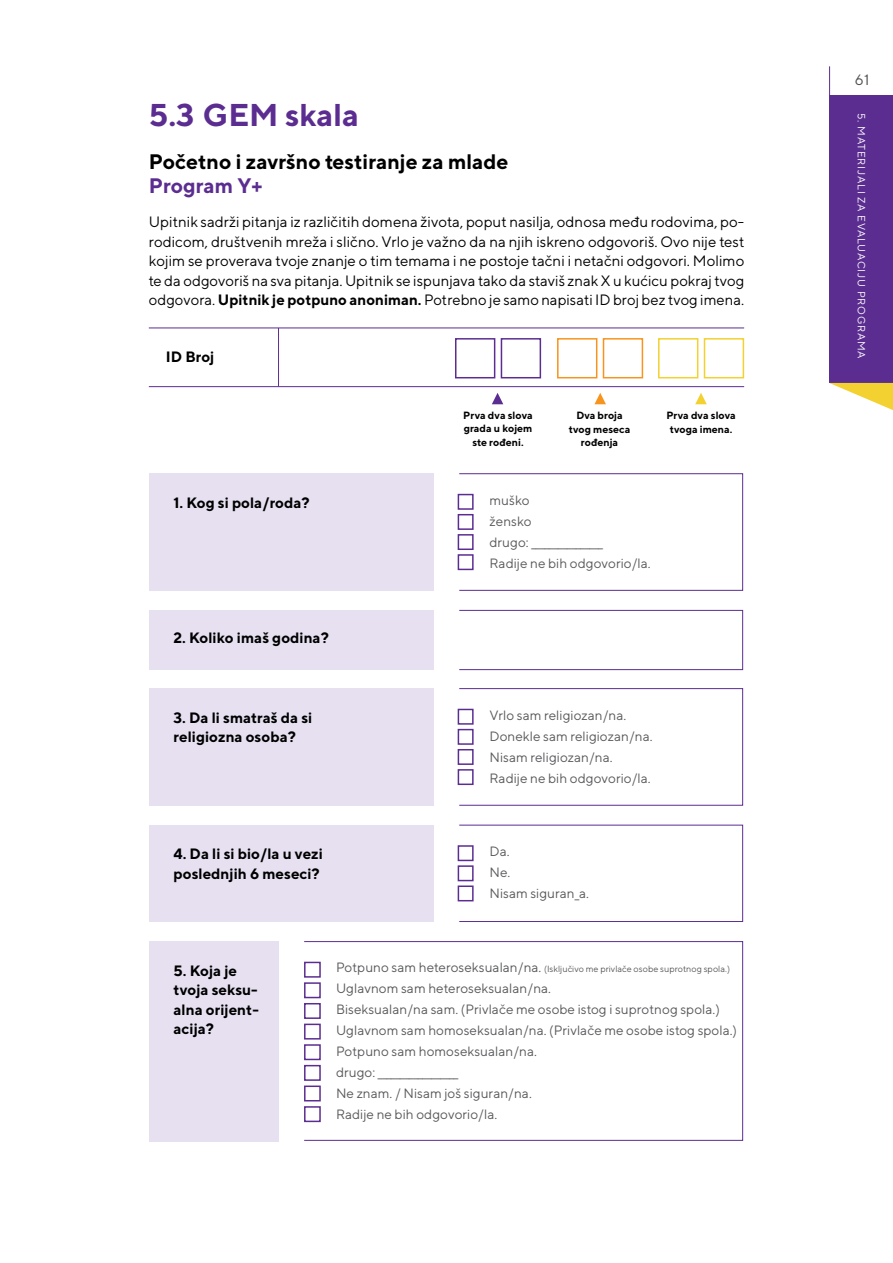
<style>
.page{position:relative;width:893px;height:1263px;background:#fff}
.page>*{position:absolute;margin:0;border:0;box-sizing:border-box;transform-origin:0 0}
.t1{font:700 31.5px "TT Norms";color:#5c2d91}
.t2{font:700 21px "TT Norms";color:#000}
.t3{font:700 21px "TT Norms";color:#5c2d91}
.t4{font:15px/19.5px "TT Norms";color:#000;text-align:justify}
.t5{font:700 15px/19.5px "TT Norms";color:#000}
.t6{font:15px "TT Norms";color:#4d4d4f}
.t7{font:13.5px/21px "TT Norms";color:#58595b}
.t8{font:700 10.5px/13.5px "TT Norms";color:#000;text-align:center}
.t9{font:10.5px "TT Norms";letter-spacing:.075em;color:#fff}
.t10{font:9px "TT Norms";color:#58595b}
.s1{font-weight:700}
.s2{font-size:13.5px}
</style>
<div class="page">
<hr style="left:829px;top:66px;width:1px;height:33px;background:#5c2d91">
<div style="left:829px;top:96px;width:64px;height:287px;background:#5c2d91"></div>
<svg style="left:829px;top:383px;width:64px;height:27px"></svg>
<hr style="left:149px;top:328px;width:595px;height:1px;background:#5c2d91">
<hr style="left:149px;top:386px;width:595px;height:1px;background:#5c2d91">
<hr style="left:278px;top:328px;width:1px;height:58px;background:#5c2d91">
<div style="left:704px;top:338px;width:40px;height:40px;border:2px solid #f3d130"></div>
<div style="left:501px;top:338px;width:40px;height:40px;border:2px solid #5c2d91"></div>
<div style="left:603px;top:338px;width:40px;height:40px;border:2px solid #f7941e"></div>
<div style="left:658px;top:338px;width:40px;height:40px;border:2px solid #f3d130"></div>
<div style="left:455px;top:338px;width:40px;height:40px;border:2px solid #5c2d91"></div>
<div style="left:557px;top:338px;width:40px;height:40px;border:2px solid #f7941e"></div>
<svg style="left:492px;top:393px;width:11px;height:11px"></svg>
<svg style="left:594px;top:393px;width:12px;height:11px"></svg>
<svg style="left:695px;top:393px;width:12px;height:11px"></svg>
<div style="left:149px;top:474px;width:285px;height:117px;background:#e6e0f0"></div>
<div style="left:149px;top:941px;width:130px;height:201px;background:#e6e0f0"></div>
<div style="left:149px;top:689px;width:285px;height:117px;background:#e6e0f0"></div>
<div style="left:149px;top:825px;width:285px;height:97px;background:#e6e0f0"></div>
<div style="left:149px;top:610px;width:285px;height:60px;background:#e6e0f0"></div>
<div style="left:459px;top:473px;width:284px;height:118px;border:1px solid #5c2d91"></div>
<div style="left:304px;top:941px;width:439px;height:200px;border:1px solid #5c2d91"></div>
<div style="left:459px;top:688px;width:284px;height:118px;border:1px solid #5c2d91"></div>
<div style="left:459px;top:825px;width:284px;height:97px;border:1px solid #5c2d91"></div>
<div style="left:459px;top:610px;width:284px;height:60px;border:1px solid #5c2d91"></div>
<div style="left:458px;top:494px;width:16px;height:16px;border:2px solid #5c2d91"></div>
<div style="left:304px;top:962px;width:17px;height:16px;border:2px solid #5c2d91"></div>
<div style="left:458px;top:709px;width:16px;height:16px;border:2px solid #5c2d91"></div>
<div style="left:458px;top:845px;width:16px;height:16px;border:2px solid #5c2d91"></div>
<div style="left:458px;top:514px;width:16px;height:16px;border:2px solid #5c2d91"></div>
<div style="left:304px;top:982px;width:17px;height:16px;border:2px solid #5c2d91"></div>
<div style="left:458px;top:729px;width:16px;height:16px;border:2px solid #5c2d91"></div>
<div style="left:458px;top:865px;width:16px;height:16px;border:2px solid #5c2d91"></div>
<div style="left:458px;top:534px;width:16px;height:16px;border:2px solid #5c2d91"></div>
<div style="left:304px;top:1003px;width:17px;height:16px;border:2px solid #5c2d91"></div>
<div style="left:458px;top:749px;width:16px;height:16px;border:2px solid #5c2d91"></div>
<div style="left:458px;top:885px;width:16px;height:16px;border:2px solid #5c2d91"></div>
<div style="left:458px;top:554px;width:16px;height:16px;border:2px solid #5c2d91"></div>
<div style="left:304px;top:1023px;width:17px;height:16px;border:2px solid #5c2d91"></div>
<div style="left:304px;top:1044px;width:17px;height:16px;border:2px solid #5c2d91"></div>
<div style="left:304px;top:1065px;width:17px;height:16px;border:2px solid #5c2d91"></div>
<div style="left:304px;top:1085px;width:17px;height:16px;border:2px solid #5c2d91"></div>
<div style="left:304px;top:1106px;width:17px;height:16px;border:2px solid #5c2d91"></div>
<div style="left:458px;top:769px;width:16px;height:16px;border:2px solid #5c2d91"></div>
<h1 class="t1" style="left:149px;top:95px;width:212px">5.3 GEM skala</h1>
<h2 class="t2" style="left:149px;top:149px;width:361px">Početno i završno testiranje za mlade</h2>
<h2 class="t3" style="left:149px;top:173px;width:115px">Program Y+</h2>
<p class="t4" style="left:149px;top:212px;width:597px">Upitnik sadrži pitanja iz različitih domena života, poput nasilja, odnosa među rodovima, po&shy;rodicom, društvenih mreža i slično. Vrlo je važno da na njih iskreno odgovoriš. Ovo nije test kojim se proverava tvoje znanje o tim temama i ne postoje tačni i netačni odgovori. Molimo te da odgovoriš na sva pitanja. Upitnik se ispunjava tako da staviš znak X u kućicu pokraj tvog odgovora. <span class="s1">Upitnik je potpuno anoniman.</span> Potrebno je samo napisati ID broj bez tvog imena.</p>
<p class="t5" style="left:166px;top:346px;width:50px">ID Broj</p>
<p class="t5" style="left:174px;top:492px;width:138px">1. Kog si pola/roda?</p>
<p class="t5" style="left:174px;top:628px;width:157px">2. Koliko imaš godina?</p>
<p class="t8" style="left:463px;top:408px;width:71px">Prva dva slova grada u kojem ste rođeni.</p>
<p class="t8" style="left:569px;top:409px;width:63px">Dva broja tvog meseca rođenja</p>
<p class="t8" style="left:666px;top:409px;width:71px">Prva dva slova tvoga imena.</p>
<p class="t7" style="left:489px;top:489px;width:163px">muško<br>žensko<br>drugo: ________________<br>Radije ne bih odgovorio/la.</p>
<p class="t5" style="left:174px;top:707px;width:140px">3. Da li smatraš da si religiozna osoba?</p>
<p class="t5" style="left:174px;top:844px;width:151px">4. Da li si bio/la u vezi poslednjih 6 meseci?</p>
<p class="t7" style="left:489px;top:704px;width:165px">Vrlo sam religiozan/na.<br>Donekle sam religiozan/na.<br>Nisam religiozan/na.<br>Radije ne bih odgovorio/la.</p>
<p class="t7" style="left:489px;top:840px;width:101px">Da.<br>Ne.<br>Nisam siguran_a.</p>
<p class="t5" style="left:174px;top:960px;width:87px">5. Koja je tvoja seksu&shy;alna orijent&shy;acija?</p>
<p class="t10" style="left:336px;top:964px;width:396px"><span class="s2">Potpuno sam heteroseksualan/na.</span> (Isključivo me privlače osobe suprotnog spola.)</p>
<p class="t7" style="left:336px;top:978px;width:403px">Uglavnom sam heteroseksualan/na.<br>Biseksualan/na sam. (Privlače me osobe istog i suprotnog spola.)<br>Uglavnom sam homoseksualan/na. (Privlače me osobe istog spola.)<br>Potpuno sam homoseksualan/na.<br>drugo: __________________<br>Ne znam. / Nisam još siguran/na.<br>Radije ne bih odgovorio/la.</p>
<p class="t6" style="left:855px;top:71px;width:16px">61</p>
<p class="t9" style="left:868px;top:113px;width:247px;rotate:90deg">5. MATERIJALI ZA EVALUACIJU PROGRAMA</p>
</div>
